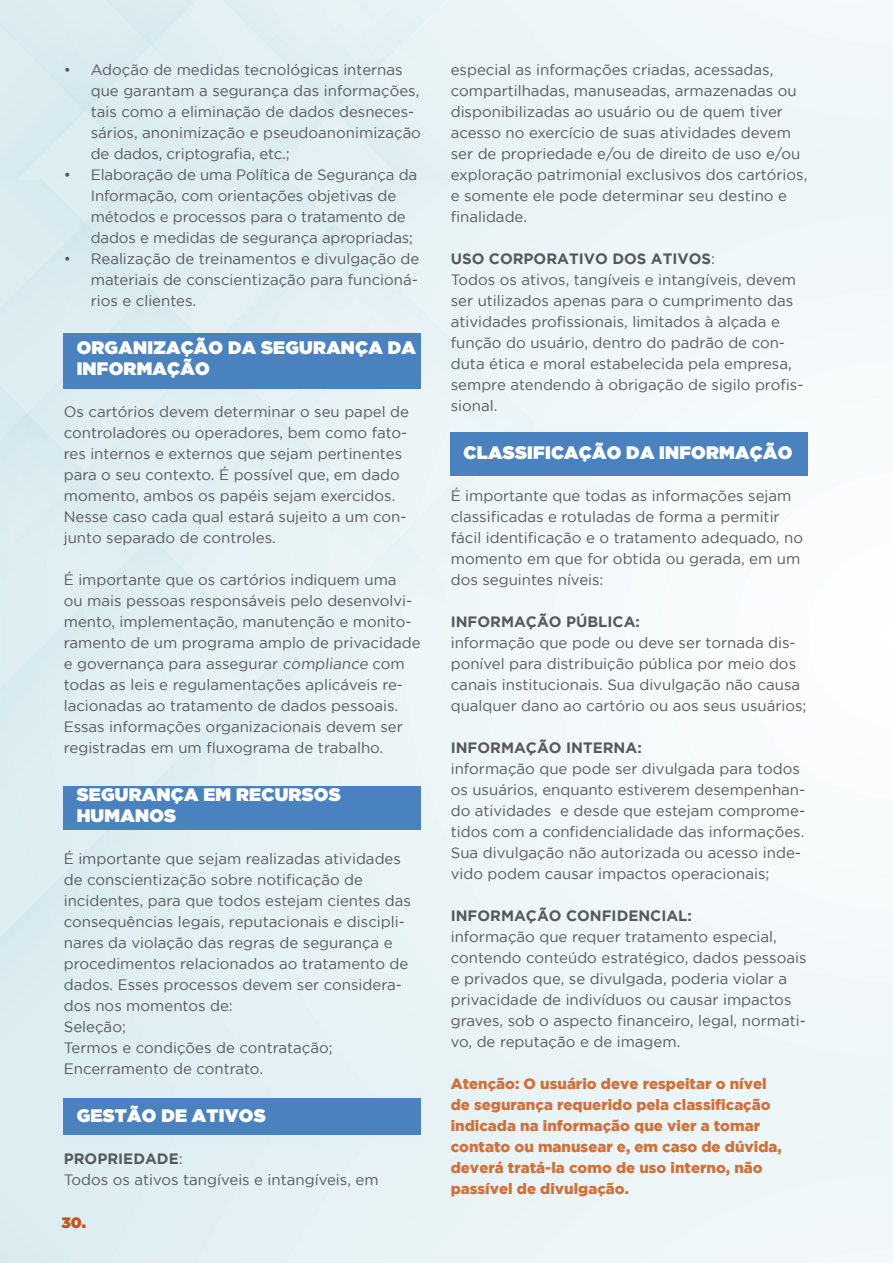
<style>
.page{position:relative;width:893px;height:1263px;background:#fff}
.page>*{position:absolute;margin:0;border:0;box-sizing:border-box;transform-origin:0 0}
.SUB{font:18px/21px "Gotham Ultra";letter-spacing:.015em;color:#fff}
.TEXTO{font:15px/21px "Gotham";color:#57585a}
.TEXTO_DESTAQUE{font:900 15px/21px "Gotham";color:#d1713a}
.TEXTO-2{font:700 15px "Gotham";color:#57585a}
.t1{font:15px "Gotham Ultra";color:#c75318}
.s1{font-weight:700}
</style>
<div class="page">
<img style="left:0;top:0;width:893px;height:1263px">
<div style="left:64px;top:786px;width:357px;height:44px;background:#4a81bf"></div>
<div style="left:64px;top:1098px;width:357px;height:36px;background:#4a81bf"></div>
<div style="left:64px;top:334px;width:357px;height:55px;background:#4a81bf"></div>
<div style="left:451px;top:432px;width:357px;height:44px;background:#4a81bf"></div>
<p class="TEXTO" style="left:91px;top:59px;width:332px;text-indent:-27px">• Adoção de medidas tecnológicas internas que garantam a segurança das informações, tais como a eliminação de dados desneces&shy;sários, anonimização e pseudoanonimização de dados, criptografia, etc.;</p>
<p class="TEXTO" style="left:91px;top:164px;width:328px;text-indent:-27px">• Elaboração de uma Política de Segurança da Informação, com orientações objetivas de métodos e processos para o tratamento de dados e medidas de segurança apropriadas;</p>
<p class="TEXTO" style="left:91px;top:248px;width:330px;text-align:justify;text-indent:-27px">• Realização de treinamentos e divulgação de materiais de conscientização para funcioná&shy;rios e clientes.</p>
<p class="SUB" style="left:77px;top:336px;width:341px">ORGANIZAÇÃO DA SEGURANÇA DA<br>INFORMAÇÃO</p>
<p class="TEXTO" style="left:64px;top:401px;width:347px">Os cartórios devem determinar o seu papel de controladores ou operadores, bem como fato&shy;res internos e externos que sejam pertinentes para o seu contexto. É possível que, em dado momento, ambos os papéis sejam exercidos.<br>Nesse caso cada qual estará sujeito a um con&shy;junto separado de controles.</p>
<p class="TEXTO" style="left:64px;top:569px;width:358px">É importante que os cartórios indiquem uma<br>ou mais pessoas responsáveis pelo desenvolvi&shy;mento, implementação, manutenção e monito&shy;ramento de um programa amplo de privacidade e governança para assegurar compliance com todas as leis e regulamentações aplicáveis re&shy;lacionadas ao tratamento de dados pessoais.<br>Essas informações organizacionais devem ser registradas em um fluxograma de trabalho.</p>
<p class="SUB" style="left:77px;top:783px;width:266px">SEGURANÇA EM RECURSOS<br>HUMANOS</p>
<p class="TEXTO" style="left:64px;top:848px;width:349px">É importante que sejam realizadas atividades de conscientização sobre notificação de incidentes, para que todos estejam cientes das consequências legais, reputacionais e discipli&shy;nares da violação das regras de segurança e procedimentos relacionados ao tratamento de dados. Esses processos devem ser considera&shy;dos nos momentos de:</p>
<p class="TEXTO" style="left:64px;top:1016px;width:64px">Seleção;</p>
<p class="TEXTO" style="left:64px;top:1037px;width:270px">Termos e condições de contratação;</p>
<p class="TEXTO" style="left:64px;top:1058px;width:201px">Encerramento de contrato.</p>
<p class="SUB" style="left:77px;top:1104px;width:191px">GESTÃO DE ATIVOS</p>
<p class="TEXTO" style="left:64px;top:1148px;width:316px"><span class="s1">PROPRIEDADE</span>:<br>Todos os ativos tangíveis e intangíveis, em</p>
<p class="t1" style="left:62px;top:1213px;width:26px">30.</p>
<p class="TEXTO" style="left:451px;top:59px;width:358px">especial as informações criadas, acessadas, compartilhadas, manuseadas, armazenadas ou disponibilizadas ao usuário ou de quem tiver acesso no exercício de suas atividades devem ser de propriedade e/ou de direito de uso e/ou exploração patrimonial exclusivos dos cartórios, e somente ele pode determinar seu destino e finalidade.</p>
<p class="TEXTO" style="left:451px;top:248px;width:354px"><span class="s1">USO CORPORATIVO DOS ATIVOS</span>:<br>Todos os ativos, tangíveis e intangíveis, devem ser utilizados apenas para o cumprimento das atividades profissionais, limitados à alçada e função do usuário, dentro do padrão de con&shy;duta ética e moral estabelecida pela empresa, sempre atendendo à obrigação de sigilo profis&shy;sional.</p>
<p class="SUB" style="left:464px;top:441px;width:330px">CLASSIFICAÇÃO DA INFORMAÇÃO</p>
<p class="TEXTO" style="left:451px;top:485px;width:354px">É importante que todas as informações sejam classificadas e rotuladas de forma a permitir fácil identificação e o tratamento adequado, no momento em que for obtida ou gerada, em um dos seguintes níveis:</p>
<p class="TEXTO-2" style="left:451px;top:613px;width:191px">INFORMAÇÃO PÚBLICA:</p>
<p class="TEXTO" style="left:451px;top:632px;width:357px">informação que pode ou deve ser tornada dis&shy;ponível para distribuição pública por meio dos canais institucionais. Sua divulgação não causa qualquer dano ao cartório ou aos seus usuários;</p>
<p class="TEXTO-2" style="left:451px;top:739px;width:193px">INFORMAÇÃO INTERNA:</p>
<p class="TEXTO" style="left:451px;top:758px;width:356px">informação que pode ser divulgada para todos os usuários, enquanto estiverem desempenhan&shy;do atividades e desde que estejam comprome&shy;tidos com a confidencialidade das informações.<br>Sua divulgação não autorizada ou acesso inde&shy;vido podem causar impactos operacionais;</p>
<p class="TEXTO-2" style="left:451px;top:907px;width:243px">INFORMAÇÃO CONFIDENCIAL:</p>
<p class="TEXTO" style="left:451px;top:926px;width:357px">informação que requer tratamento especial, contendo conteúdo estratégico, dados pessoais e privados que, se divulgada, poderia violar a privacidade de indivíduos ou causar impactos graves, sob o aspecto financeiro, legal, normati&shy;vo, de reputação e de imagem.</p>
<p class="TEXTO_DESTAQUE" style="left:451px;top:1073px;width:333px">Atenção: O usuário deve respeitar o nível de segurança requerido pela classificação indicada na informação que vier a tomar contato ou manusear e, em caso de dúvida, deverá tratá-la como de uso interno, não passível de divulgação.</p>
</div>
